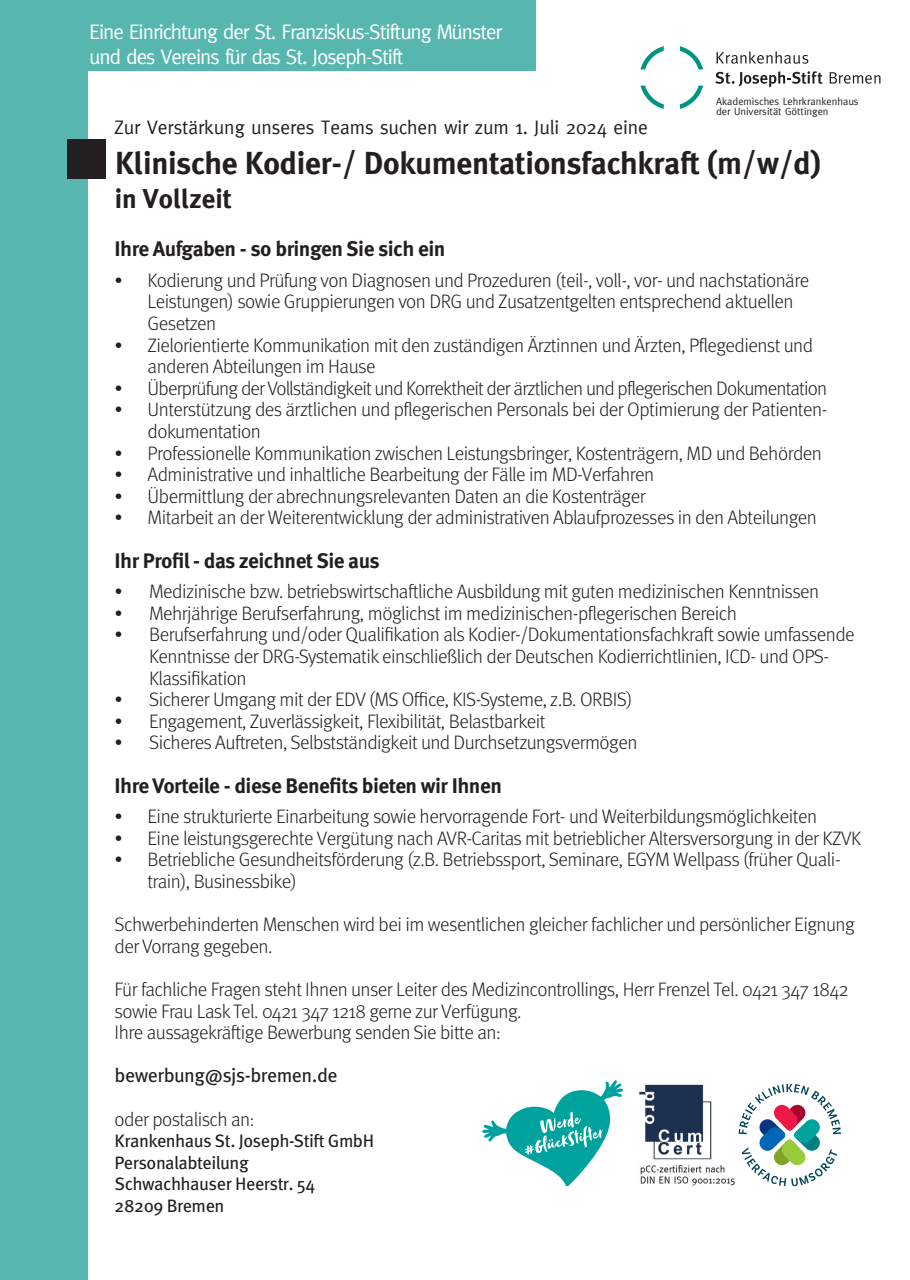
<style>
.page{position:relative;width:910px;height:1280px;background:#fff}
.page>*{position:absolute;margin:0;border:0;box-sizing:border-box;transform-origin:0 0}
.t1{font:700 31.5px "Meta Plus";letter-spacing:-.01em;color:#231f20}
.t2{font:700 27px "Meta Plus";color:#231f20}
.t3{font:700 21px "Meta Pro";letter-spacing:-.025em;color:#231f20}
.t4{font:21px "Meta Plus";letter-spacing:-.05em;color:#fff}
.t5{font:300 19.5px/21.6px "Meta Pro";letter-spacing:-.025em;color:#231f20}
.t6{font:19.5px "Meta Plus";letter-spacing:-.005em;color:#231f20}
.t7{font:19.5px "Meta Pro";letter-spacing:-.025em;color:#231f20}
.t8{font:18px "Meta Pro";letter-spacing:-.025em;color:#231f20}
.t9{font:10.5px "Meta Plus";color:#231f20}
</style>
<div class="page">
<div style="left:0;top:0;width:88px;height:1280px;background:#57b7ae"></div>
<div style="left:0;top:0;width:535px;height:71px;background:#57b7ae"></div>
<svg style="left:640px;top:46px;width:24px;height:23px"></svg>
<svg style="left:680px;top:46px;width:23px;height:23px"></svg>
<svg style="left:680px;top:86px;width:23px;height:23px"></svg>
<svg style="left:640px;top:86px;width:24px;height:23px"></svg>
<svg style="left:716px;top:51px;width:92px;height:13px"></svg>
<svg style="left:829px;top:72px;width:51px;height:12px"></svg>
<svg style="left:715px;top:71px;width:107px;height:16px"></svg>
<div style="left:67px;top:139px;width:38px;height:40px;background:#231f20"></div>
<svg style="left:739px;top:1084px;width:102px;height:102px"></svg>
<img style="left:639px;top:1084px;width:95px;height:102px">
<svg style="left:482px;top:1080px;width:141px;height:106px"></svg>
<p class="t4" style="left:89px;top:19px;width:415px">Eine Einrichtung der St. Franziskus-Stiftung Münster</p>
<p class="t4" style="left:89px;top:44px;width:316px">und des Vereins für das St. Joseph-Stift</p>
<p class="t9" style="left:716px;top:95px;width:144px">Akademisches Lehrkrankenhaus</p>
<p class="t9" style="left:716px;top:105px;width:114px">der Universität Göttingen</p>
<p class="t6" style="left:115px;top:116px;width:535px">Zur Verstärkung unseres Teams suchen wir zum 1. Juli 2024 eine</p>
<p class="t1" style="left:115px;top:145px;width:708px">Klinische Kodier-/ Dokumentationsfachkraft (m/w/d)</p>
<p class="t2" style="left:115px;top:183px;width:119px">in Vollzeit</p>
<p class="t3" style="left:115px;top:232px;width:332px">Ihre Aufgaben - so bringen Sie sich ein</p>
<p class="t5" style="left:148px;top:268px;width:663px;text-indent:-33px">• Kodierung und Prüfung von Diagnosen und Prozeduren (teil-, voll-, vor- und nachstationäre<br>Leistungen) sowie Gruppierungen von DRG und Zusatzentgelten entsprechend aktuellen<br>Gesetzen</p>
<p class="t5" style="left:148px;top:333px;width:667px;text-indent:-33px">• Zielorientierte Kommunikation mit den zuständigen Ärztinnen und Ärzten, Pflegedienst und anderen Abteilungen im Hause</p>
<p class="t5" style="left:115px;top:376px;width:714px">• Überprüfung der Vollständigkeit und Korrektheit der ärztlichen und pflegerischen Dokumentation</p>
<p class="t5" style="left:148px;top:398px;width:681px;text-indent:-33px">• Unterstützung des ärztlichen und pflegerischen Personals bei der Optimierung der Patienten&shy;dokumentation</p>
<p class="t5" style="left:115px;top:441px;width:709px">• Professionelle Kommunikation zwischen Leistungsbringer, Kostenträgern, MD und Behörden</p>
<p class="t5" style="left:115px;top:463px;width:541px">• Administrative und inhaltliche Bearbeitung der Fälle im MD-Verfahren</p>
<p class="t5" style="left:115px;top:484px;width:533px">• Übermittlung der abrechnungsrelevanten Daten an die Kostenträger</p>
<p class="t5" style="left:115px;top:506px;width:704px">• Mitarbeit an der Weiterentwicklung der administrativen Ablaufprozesses in den Abteilungen</p>
<p class="t3" style="left:115px;top:544px;width:267px">Ihr Profil - das zeichnet Sie aus</p>
<p class="t5" style="left:115px;top:580px;width:706px">• Medizinische bzw. betriebswirtschaftliche Ausbildung mit guten medizinischen Kenntnissen</p>
<p class="t5" style="left:115px;top:601px;width:624px">• Mehrjährige Berufserfahrung, möglichst im medizinischen-pflegerischen Bereich</p>
<p class="t5" style="left:115px;top:623px;width:742px;text-align:center">• Berufserfahrung und/oder Qualifikation als Kodier-/Dokumentationsfachkraft sowie umfassende<br>Kenntnisse der DRG-Systematik einschließlich der Deutschen Kodierrichtlinien, ICD- und OPS-</p>
<p class="t5" style="left:149px;top:666px;width:99px">Klassifikation</p>
<p class="t5" style="left:115px;top:688px;width:519px">• Sicherer Umgang mit der EDV (MS Office, KIS-Systeme, z.B. ORBIS)</p>
<p class="t5" style="left:115px;top:709px;width:433px">• Engagement, Zuverlässigkeit, Flexibilität, Belastbarkeit</p>
<p class="t5" style="left:115px;top:731px;width:524px">• Sicheres Auftreten, Selbstständigkeit und Durchsetzungsvermögen</p>
<p class="t3" style="left:115px;top:769px;width:389px">Ihre Vorteile - diese Benefits bieten wir Ihnen</p>
<p class="t5" style="left:115px;top:805px;width:704px">• Eine strukturierte Einarbeitung sowie hervorragende Fort- und Weiterbildungsmöglichkeiten</p>
<p class="t5" style="left:115px;top:826px;width:748px">• Eine leistungsgerechte Vergütung nach AVR-Caritas mit betrieblicher Altersversorgung in der KZVK</p>
<p class="t5" style="left:148px;top:848px;width:695px;text-indent:-33px">• Betriebliche Gesundheitsförderung (z.B. Betriebssport, Seminare, EGYM Wellpass (früher Quali&shy;train), Businessbike)</p>
<p class="t5" style="left:115px;top:913px;width:742px">Schwerbehinderten Menschen wird bei im wesentlichen gleicher fachlicher und persönlicher Eignung der Vorrang gegeben.</p>
<p class="t5" style="left:115px;top:977px;width:736px">Für fachliche Fragen steht Ihnen unser Leiter des Medizincontrollings, Herr Frenzel Tel. 0421 347 1842 sowie Frau Lask Tel. 0421 347 1218 gerne zur Verfügung.</p>
<p class="t5" style="left:115px;top:1021px;width:388px">Ihre aussagekräftige Bewerbung senden Sie bitte an:</p>
<p class="t7" style="left:115px;top:1061px;width:225px">bewerbung@sjs-bremen.de</p>
<p class="t5" style="left:115px;top:1107px;width:141px">oder postalisch an:</p>
<p class="t8" style="left:115px;top:1127px;width:261px">Krankenhaus St. Joseph-Stift GmbH</p>
<p class="t8" style="left:115px;top:1149px;width:136px">Personalabteilung</p>
<p class="t8" style="left:115px;top:1170px;width:202px">Schwachhauser Heerstr. 54</p>
<p class="t8" style="left:115px;top:1192px;width:111px">28209 Bremen</p>
</div>
